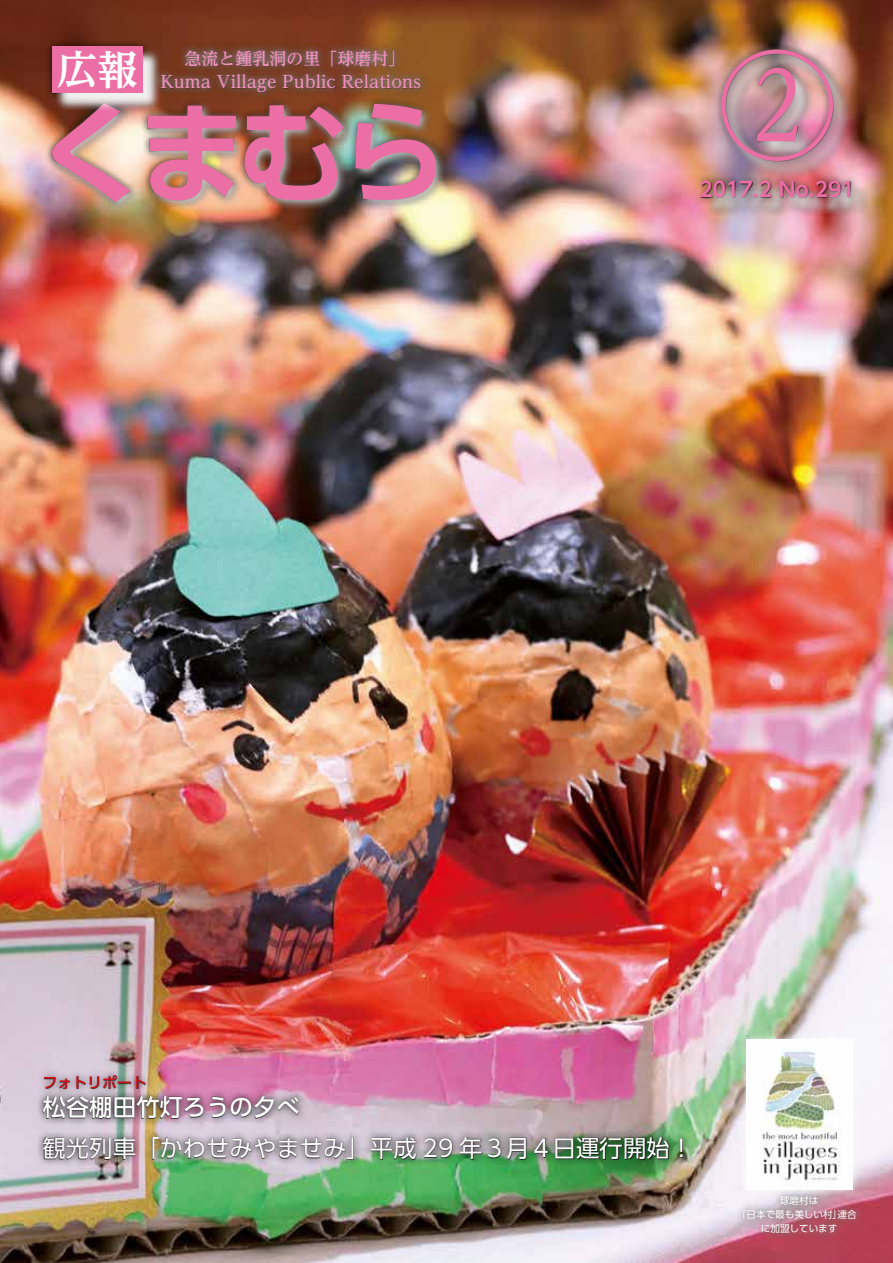
<style>
.page{position:relative;width:893px;height:1263px;background:#fff}
.page>*{position:absolute;margin:0;border:0;box-sizing:border-box;transform-origin:0 0}
.t1{font:117px "Reim Pro";color:#eb6ea5}
.t2{font:700 111.6px "UD Shin Go Pro De";color:#eb6ea5}
.t3{font:700 40.35px "UD Reimin Pro";color:#fff}
.t4{font:23.4px "UD Shin Go Pro";color:#fff}
.t5{font:500 23.4px "UD Shin Go Pro";color:#fff}
.t6{font:700 20.25px "UD Shin Go Pro De";color:#eb6ea5}
.t7{font:700 16.95px "UD Reimin Pro";color:#ef90b9}
.t8{font:500 14.85px "UD Shin Go Pro";color:#d0121b}
.t9{font:9.6px/13.8px "UD Shin Go Pro";color:#fff}
</style>
<div class="page">
<img style="left:0;top:0;width:893px;height:1263px">
<div style="left:44px;top:39px;width:814px;height:171px;background:#000;opacity:.75"></div>
<div style="left:47px;top:42px;width:822px;height:174px;background:#000;opacity:.75"></div>
<div style="left:704px;top:52px;width:164px;height:164px;background:#fff;opacity:.75"></div>
<div style="left:704px;top:184px;width:165px;height:32px;background:#fff;opacity:.75"></div>
<div style="left:716px;top:44px;width:128px;height:128px;background:#fff;opacity:.75"></div>
<div style="left:47px;top:99px;width:400px;height:114px;background:#fff;opacity:.75"></div>
<div style="left:154px;top:43px;width:274px;height:57px;background:#fff;opacity:.75"></div>
<div style="left:55px;top:49px;width:106px;height:63px;background:#fff;opacity:.75"></div>
<div style="left:52px;top:47px;width:90px;height:46px;background:#eb6ea5"></div>
<div style="left:735px;top:1031px;width:128px;height:210px;background:#fff;opacity:.75"></div>
<img style="left:746px;top:1040px;width:106px;height:148px">
<div style="left:735px;top:1188px;width:128px;height:53px;background:#000;opacity:.75"></div>
<img style="left:36px;top:1129px;width:655px;height:38px">
<img style="left:43px;top:1137px;width:640px;height:22px">
<div style="left:37px;top:1068px;width:116px;height:29px;background:#000;opacity:.75"></div>
<div style="left:44px;top:1075px;width:101px;height:14px;background:#000;opacity:.75"></div>
<img style="left:35px;top:1088px;width:271px;height:38px">
<img style="left:43px;top:1096px;width:256px;height:22px">
<h3 class="t3" style="left:57px;top:37px;width:82px">広報</h3>
<p class="t7" style="left:184px;top:44px;width:223px">急流と鍾乳洞の里「球磨村」</p>
<h1 class="t1" style="left:719px;top:9px;width:118px">②</h1>
<p class="t7" style="left:160px;top:68px;width:262px">Kuma Village Public Relations</p>
<h2 class="t2" style="left:36px;top:62px;width:414px">くまむら</h2>
<p class="t6" style="left:700px;top:173px;width:157px">2017.2 No.291</p>
<p class="t8" style="left:43px;top:1071px;width:106px">フォトリポート</p>
<h3 class="t5" style="left:43px;top:1088px;width:259px">松谷棚田竹灯ろうの夕べ</h3>
<h3 class="t4" style="left:43px;top:1129px;width:652px">観光列車「かわせみやませみ」平成 29 年３月４日運行開始!</h3>
<p class="t9" style="left:780px;top:1193px;width:40px">球磨村は</p>
<p class="t9" style="left:761px;top:1207px;width:83px;text-indent:-24px">「日本で最も美しい村」に加盟しています</p>
<p class="t9" style="left:837px;top:1207px;width:21px">連合</p>
</div>
